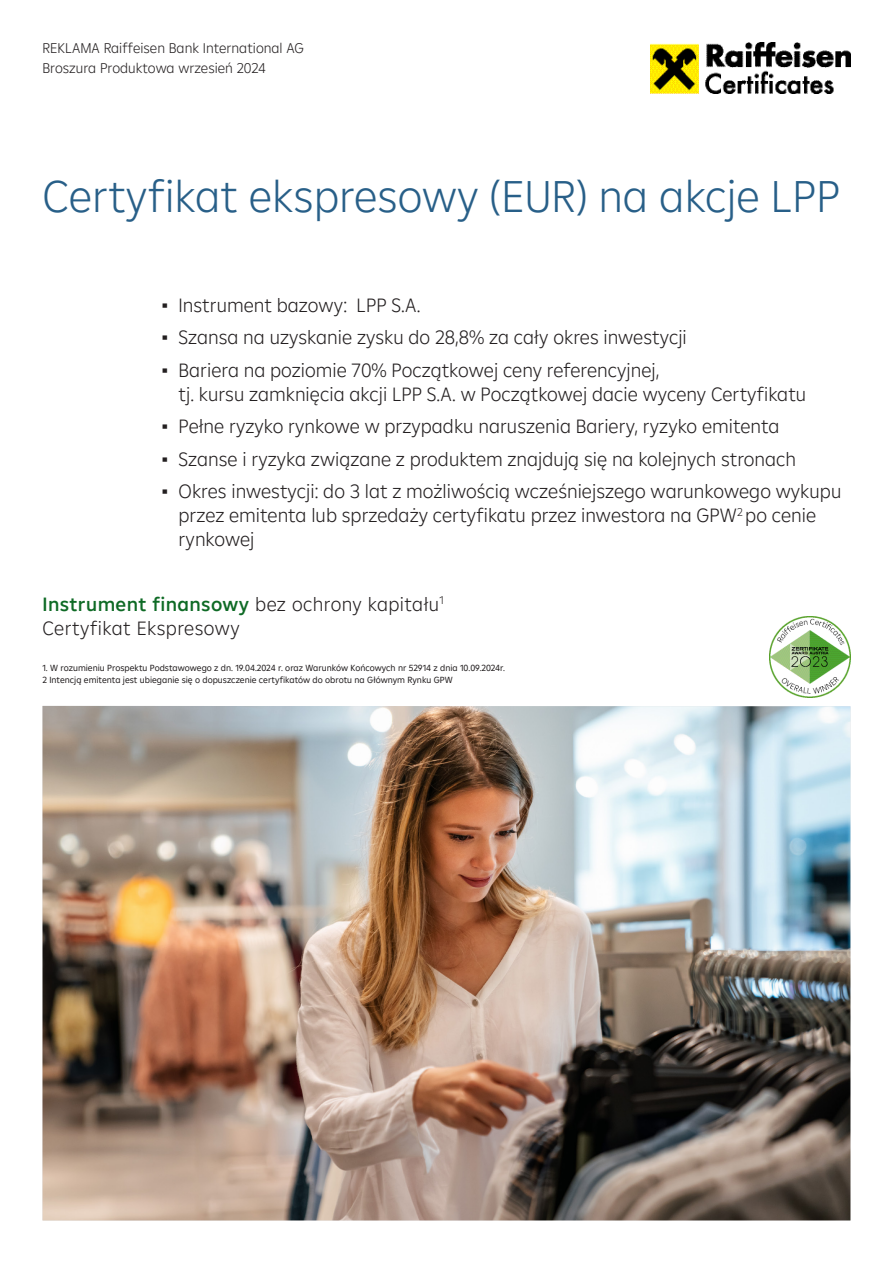
<style>
.page{position:relative;width:893px;height:1263px;background:#fff}
.page>*{position:absolute;margin:0;border:0;box-sizing:border-box;transform-origin:0 0}
.Titel_Blau{font:300 45px "Amalia";color:#285f88}
.Deckblatt_-_Produktkategorie{font:300 19.5px/24px "Amalia";color:#231f20}
.Deckblatt_-_Produktkategorie-2{font:500 19.5px "Amalia";letter-spacing:.02em;color:#0e6a25}
.Deckblatt_-_Produktkategorie-3{font:300 19.5px "Amalia";letter-spacing:.02em;color:#231f20}
.Kopfzeile{font:300 14.25px "Amalia";color:#231f20}
.Deckblatt_-_Produktkategorie-4{font:9px "Amalia";color:#231f20}
.s1{font-family:"Trebuchet MS";font-weight:400}
.s2{font-weight:300;color:#231f20}
</style>
<div class="page">
<img style="left:43px;top:706px;width:807px;height:514px">
<img style="left:651px;top:43px;width:199px;height:51px">
<img style="left:770px;top:617px;width:80px;height:81px">
<p class="Kopfzeile" style="left:43px;top:39px;width:263px">REKLAMA Raiffeisen Bank International AG</p>
<p class="Kopfzeile" style="left:43px;top:58px;width:225px">Broszura Produktowa wrzesień 2024</p>
<p class="Titel_Blau" style="left:43px;top:167px;width:799px">Certyfikat ekspresowy (EUR) na akcje LPP</p>
<p class="Deckblatt_-_Produktkategorie" style="left:162px;top:292px;width:260px"><span class="s1">▪</span> Instrument bazowy: LPP S.A.</p>
<p class="Deckblatt_-_Produktkategorie" style="left:162px;top:325px;width:527px"><span class="s1">▪</span> Szansa na uzyskanie zysku do 28,8% za cały okres inwestycji</p>
<p class="Deckblatt_-_Produktkategorie" style="left:179px;top:357px;width:629px;text-indent:-17px"><span class="s1">▪</span> Bariera na poziomie 70% Początkowej ceny referencyjnej,<br>tj. kursu zamknięcia akcji LPP S.A. w Początkowej dacie wyceny Certyfikatu</p>
<p class="Deckblatt_-_Produktkategorie" style="left:162px;top:414px;width:619px"><span class="s1">▪</span> Pełne ryzyko rynkowe w przypadku naruszenia Bariery, ryzyko emitenta</p>
<p class="Deckblatt_-_Produktkategorie" style="left:162px;top:446px;width:636px"><span class="s1">▪</span> Szanse i ryzyka związane z produktem znajdują się na kolejnych stronach</p>
<p class="Deckblatt_-_Produktkategorie" style="left:179px;top:479px;width:664px;text-indent:-17px"><span class="s1">▪</span> Okres inwestycji: do 3 lat z możliwością wcześniejszego warunkowego wykupu przez emitenta lub sprzedaży certyfikatu przez inwestora na GPW<sup>2</sup> po cenie rynkowej</p>
<p class="Deckblatt_-_Produktkategorie-2" style="left:43px;top:591px;width:403px">Instrument finansowy <span class="s2">bez ochrony kapitału</span><sup>1</sup></p>
<p class="Deckblatt_-_Produktkategorie-3" style="left:43px;top:615px;width:199px">Certyfikat Ekspresowy</p>
<p class="Deckblatt_-_Produktkategorie-4" style="left:43px;top:662px;width:464px">1. W rozumieniu Prospektu Podstawowego z dn. 19.04.2024 r. oraz Warunków Końcowych nr 52914 z dnia 10.09.2024r.</p>
<p class="Deckblatt_-_Produktkategorie-4" style="left:43px;top:674px;width:412px">2 Intencją emitenta jest ubieganie się o dopuszczenie certyfikatów do obrotu na Głównym Rynku GPW</p>
</div>
